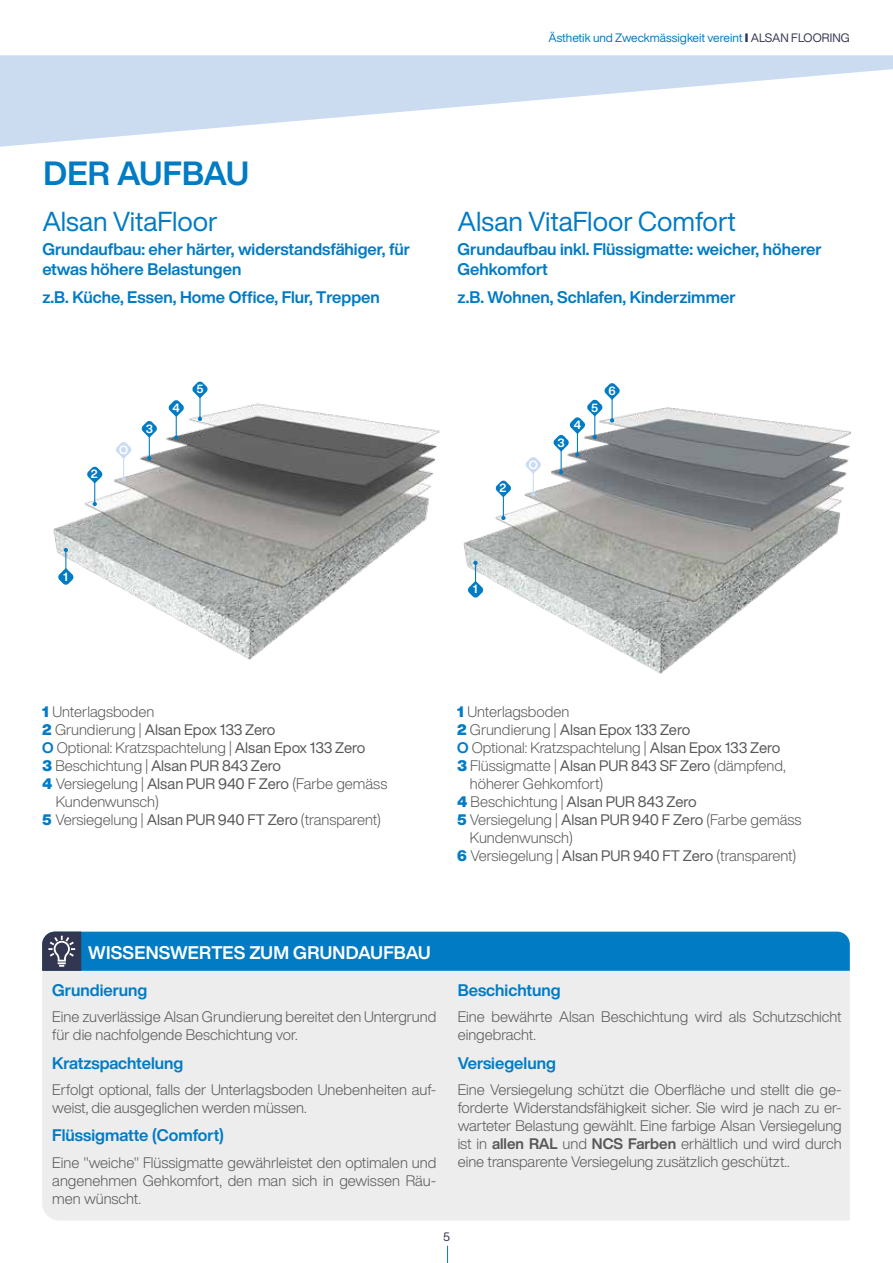
<style>
.page{position:relative;width:893px;height:1263px;background:#fff}
.page>*{position:absolute;margin:0;border:0;box-sizing:border-box;transform-origin:0 0}
.t1{font:700 33px "Helvetica Now Display";letter-spacing:.01em;color:#007bc4}
.t2{font:27px "Helvetica Now Display";color:#007bc4}
.t3{font:700 18px "Helvetica Now Display";letter-spacing:.015em;color:#fff}
.t4{font:700 16.5px/19.8px "Helvetica Now Display";color:#007bc4}
.t5{font:300 15px/18px "Helvetica Now Display";color:#575756}
.t6{font:15px "Helvetica Now Display";color:#575756}
.t7{font:12px "Helvetica Now Display";color:#007bc4}
.t8{font:12px "Helvetica Now Display";color:#333651}
.t9{font:700 11.7px "Helvetica Now Display";color:#fff}
.s1{font-weight:900;color:#333651}
.s2{color:#333651}
.s3{font-weight:900;color:#007bc4}
.s4{font-weight:300}
.s5{font-weight:700;color:#007bc4}
.s6{font-weight:400}
.s7{font-weight:700}
</style>
<div class="page">
<svg style="left:447px;top:1246px;width:1px;height:17px"></svg>
<img style="left:53px;top:403px;width:387px;height:257px">
<svg style="left:58px;top:548px;width:16px;height:37px"></svg>
<svg style="left:87px;top:466px;width:16px;height:40px"></svg>
<svg style="left:168px;top:400px;width:16px;height:40px"></svg>
<svg style="left:141px;top:421px;width:16px;height:39px"></svg>
<svg style="left:192px;top:381px;width:16px;height:17px"></svg>
<hr style="left:199px;top:394px;width:2px;height:25px;background:#007bc4">
<svg style="left:198px;top:417px;width:4px;height:4px"></svg>
<svg style="left:116px;top:442px;width:16px;height:39px"></svg>
<img style="left:463px;top:407px;width:387px;height:267px">
<svg style="left:468px;top:561px;width:15px;height:37px"></svg>
<svg style="left:495px;top:480px;width:16px;height:40px"></svg>
<svg style="left:525px;top:457px;width:16px;height:39px"></svg>
<svg style="left:553px;top:383px;width:67px;height:91px"></svg>
<svg style="left:0;top:55px;width:893px;height:92px;fill:#cbdcf1"></svg>
<div style="left:42px;top:971px;width:808px;height:249px;background:#ededed"></div>
<svg style="left:42px;top:932px;width:808px;height:39px;background:#0579c0"></svg>
<p class="t7" style="left:548px;top:30px;width:303px">Ästhetik und Zweckmässigkeit vereint <span class="s1">I</span> <span class="s2">ALSAN FLOORING</span></p>
<h1 class="t1" style="left:44px;top:150px;width:207px">DER AUFBAU</h1>
<h2 class="t2" style="left:42px;top:203px;width:177px">Alsan VitaFloor</h2>
<p class="t4" style="left:42px;top:239px;width:369px">Grundaufbau: eher härter, widerstandsfähiger, für etwas höhere Belastungen</p>
<p class="t4" style="left:42px;top:287px;width:339px">z.B. Küche, Essen, Home Office, Flur, Treppen</p>
<p class="t9" style="left:91px;top:466px;width:8px">2</p>
<p class="t9" style="left:119px;top:442px;width:11px">O</p>
<p class="t9" style="left:146px;top:421px;width:9px">3</p>
<p class="t9" style="left:173px;top:400px;width:9px">4</p>
<p class="t9" style="left:196px;top:381px;width:9px">5</p>
<p class="t9" style="left:63px;top:568px;width:6px">1</p>
<h2 class="t2" style="left:458px;top:203px;width:280px">Alsan VitaFloor Comfort</h2>
<p class="t4" style="left:458px;top:239px;width:366px">Grundaufbau inkl. Flüssigmatte: weicher, höherer<br>Gehkomfort</p>
<p class="t4" style="left:458px;top:287px;width:280px">z.B. Wohnen, Schlafen, Kinderzimmer</p>
<p class="t9" style="left:499px;top:479px;width:8px">2</p>
<p class="t9" style="left:529px;top:457px;width:11px">O</p>
<p class="t9" style="left:557px;top:435px;width:9px">3</p>
<p class="t9" style="left:574px;top:417px;width:9px">4</p>
<p class="t9" style="left:591px;top:399px;width:9px">5</p>
<p class="t9" style="left:608px;top:383px;width:9px">6</p>
<p class="t9" style="left:473px;top:581px;width:6px">1</p>
<p class="t5" style="left:42px;top:703px;width:114px"><span class="s3">1</span> Unterlagsboden</p>
<p class="t6" style="left:42px;top:720px;width:235px"><span class="s3">2</span> <span class="s4">Grundierung |</span> Alsan Epox 133 Zero</p>
<p class="t5" style="left:42px;top:739px;width:325px"><span class="s5">O</span> Optional: Kratzspachtelung | <span class="s6">Alsan Epox 133 Zero</span></p>
<p class="t6" style="left:42px;top:756px;width:240px"><span class="s3">3</span> <span class="s4">Beschichtung |</span> Alsan PUR 843 Zero</p>
<p class="t5" style="left:42px;top:775px;width:347px"><span class="s3">4</span> Versiegelung | <span class="s6">Alsan PUR 940 F Zero</span> (Farbe gemäss</p>
<p class="t5" style="left:56px;top:793px;width:105px">Kundenwunsch)</p>
<p class="t5" style="left:42px;top:811px;width:340px"><span class="s3">5</span> Versiegelung | <span class="s6">Alsan PUR 940 FT Zero</span> (transparent)</p>
<p class="t5" style="left:457px;top:703px;width:114px"><span class="s3">1</span> Unterlagsboden</p>
<p class="t6" style="left:457px;top:720px;width:235px"><span class="s3">2</span> <span class="s4">Grundierung |</span> Alsan Epox 133 Zero</p>
<p class="t5" style="left:457px;top:739px;width:325px"><span class="s5">O</span> Optional: Kratzspachtelung | <span class="s6">Alsan Epox 133 Zero</span></p>
<p class="t5" style="left:457px;top:757px;width:330px"><span class="s3">3</span> Flüssigmatte | <span class="s6">Alsan PUR 843 SF Zero</span> (dämpfend,</p>
<p class="t5" style="left:470px;top:775px;width:135px">höherer Gehkomfort)</p>
<p class="t6" style="left:457px;top:792px;width:241px"><span class="s3">4</span> <span class="s4">Beschichtung |</span> Alsan PUR 843 Zero</p>
<p class="t5" style="left:457px;top:811px;width:346px"><span class="s3">5</span> Versiegelung | <span class="s6">Alsan PUR 940 F Zero</span> (Farbe gemäss</p>
<p class="t5" style="left:470px;top:829px;width:105px">Kundenwunsch)</p>
<p class="t5" style="left:457px;top:847px;width:341px"><span class="s3">6</span> Versiegelung | <span class="s6">Alsan PUR 940 FT Zero</span> (transparent)</p>
<p class="t3" style="left:88px;top:940px;width:344px">WISSENSWERTES ZUM GRUNDAUFBAU</p>
<p class="t4" style="left:52px;top:980px;width:97px">Grundierung</p>
<p class="t5" style="left:52px;top:1008px;width:386px">Eine zuverlässige Alsan Grundierung bereitet den Untergrund für die nachfolgende Beschichtung vor.</p>
<p class="t4" style="left:52px;top:1053px;width:133px">Kratzspachtelung</p>
<p class="t5" style="left:52px;top:1080px;width:386px">Erfolgt optional, falls der Unterlagsboden Unebenheiten auf&shy;weist, die ausgeglichen werden müssen.</p>
<p class="t4" style="left:52px;top:1125px;width:173px">Flüssigmatte (Comfort)</p>
<p class="t5" style="left:52px;top:1153px;width:386px;text-align:justify">Eine "weiche" Flüssigmatte gewährleistet den optimalen und angenehmen Gehkomfort, den man sich in gewissen Räu&shy;men wünscht.</p>
<p class="t4" style="left:458px;top:980px;width:104px">Beschichtung</p>
<p class="t5" style="left:458px;top:1008px;width:386px">Eine bewährte Alsan Beschichtung wird als Schutzschicht eingebracht.</p>
<p class="t4" style="left:458px;top:1053px;width:100px">Versiegelung</p>
<p class="t5" style="left:458px;top:1080px;width:386px;text-align:justify">Eine Versiegelung schützt die Oberfläche und stellt die ge&shy;forderte Widerstandsfähigkeit sicher. Sie wird je nach zu er&shy;warteter Belastung gewählt. Eine farbige Alsan Versiegelung ist in <span class="s7">allen RAL</span> und <span class="s7">NCS Farben</span> erhältlich und wird durch eine transparente Versiegelung zusätzlich geschützt..</p>
<p class="t8" style="left:443px;top:1229px;width:8px">5</p>
</div>
